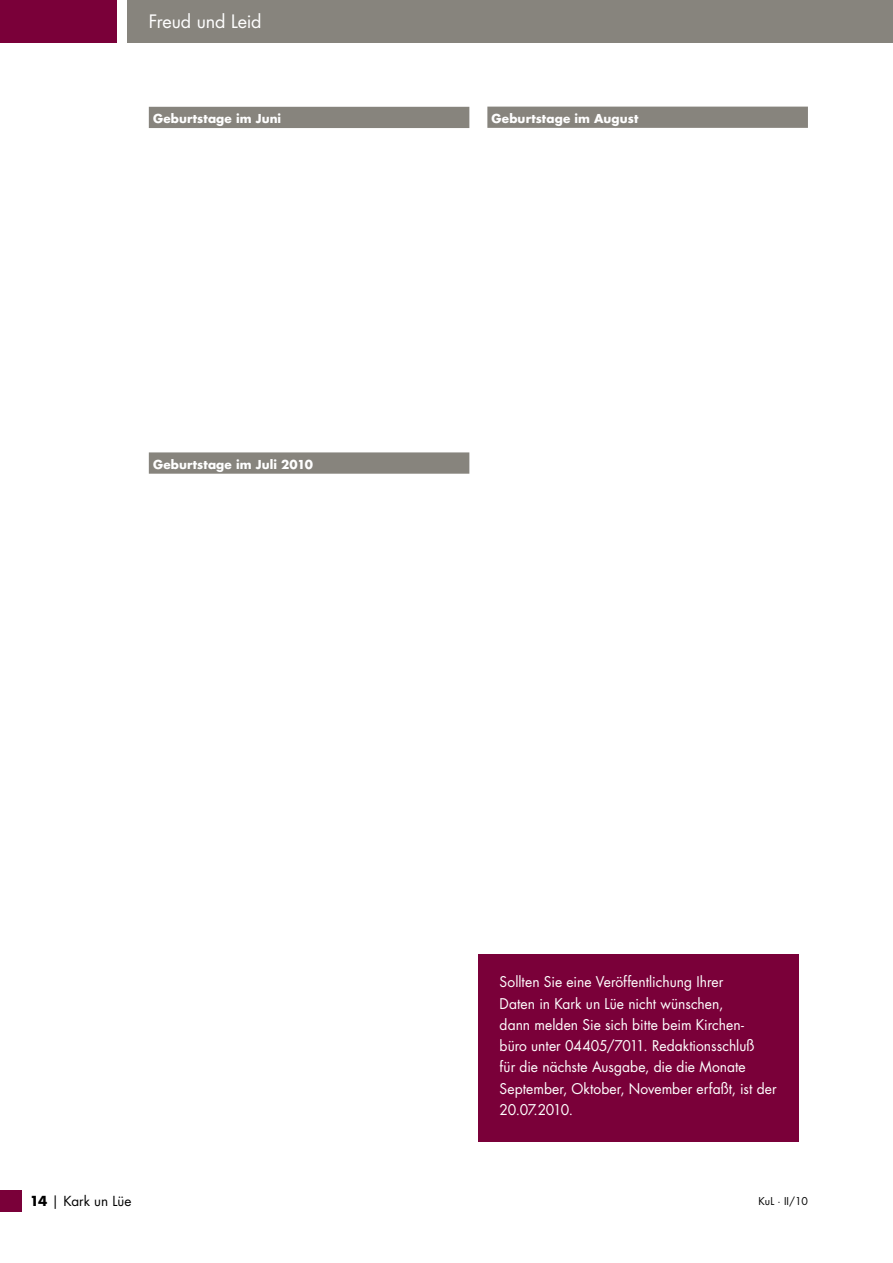
<style>
.page{position:relative;width:893px;height:1263px;background:#fff}
.page>*{position:absolute;margin:0;border:0;box-sizing:border-box;transform-origin:0 0}
.t1{font:18px "Futura Std";letter-spacing:-.01em;color:#fff}
._16___Fließtext_-_Ka{font:14.4px/21.3px "Futura Std";letter-spacing:.005em;color:#fff;scale:.96 1}
.t2{font:13.5px "Futura Std";color:#000}
._01___Fließtext{font:700 12px "Futura Std";color:#fff}
.t3{font:10.5px "Futura Std";color:#000}
.s1{font-weight:700}
</style>
<div class="page">
<div style="left:128px;top:0;width:765px;height:43px;background:#87847d"></div>
<div style="left:0;top:1191px;width:21px;height:21px;background:#7a0039"></div>
<div style="left:0;top:0;width:117px;height:43px;background:#7a0039"></div>
<div style="left:149px;top:107px;width:320px;height:21px;background:#87847d"></div>
<div style="left:149px;top:452px;width:320px;height:22px;background:#87847d"></div>
<div style="left:487px;top:107px;width:321px;height:21px;background:#87847d"></div>
<div style="left:478px;top:954px;width:321px;height:188px;background:#7a0039"></div>
<p class="t1" style="left:149px;top:10px;width:114px">Freud und Leid</p>
<p class="_01___Fließtext" style="left:153px;top:110px;width:130px">Geburtstage im Juni</p>
<p class="_01___Fließtext" style="left:153px;top:456px;width:161px">Geburtstage im Juli 2010</p>
<p class="_01___Fließtext" style="left:492px;top:110px;width:148px">Geburtstage im August</p>
<p class="_16___Fließtext_-_Ka" style="left:500px;top:971px;width:290px">Sollten Sie eine Veröffentlichung Ihrer<br>Daten in Kark un Lüe nicht wünschen,<br>dann melden Sie sich bitte beim Kirchen-<br>büro unter 04405/7011. Redaktionsschluß<br>für die nächste Ausgabe, die die Monate September, Oktober, November erfaßt, ist der 20.07.2010.</p>
<p class="t2" style="left:30px;top:1193px;width:103px"><span class="s1">14</span> | Kark un Lüe</p>
<p class="t3" style="left:759px;top:1195px;width:51px">KuL · II/10</p>
</div>
